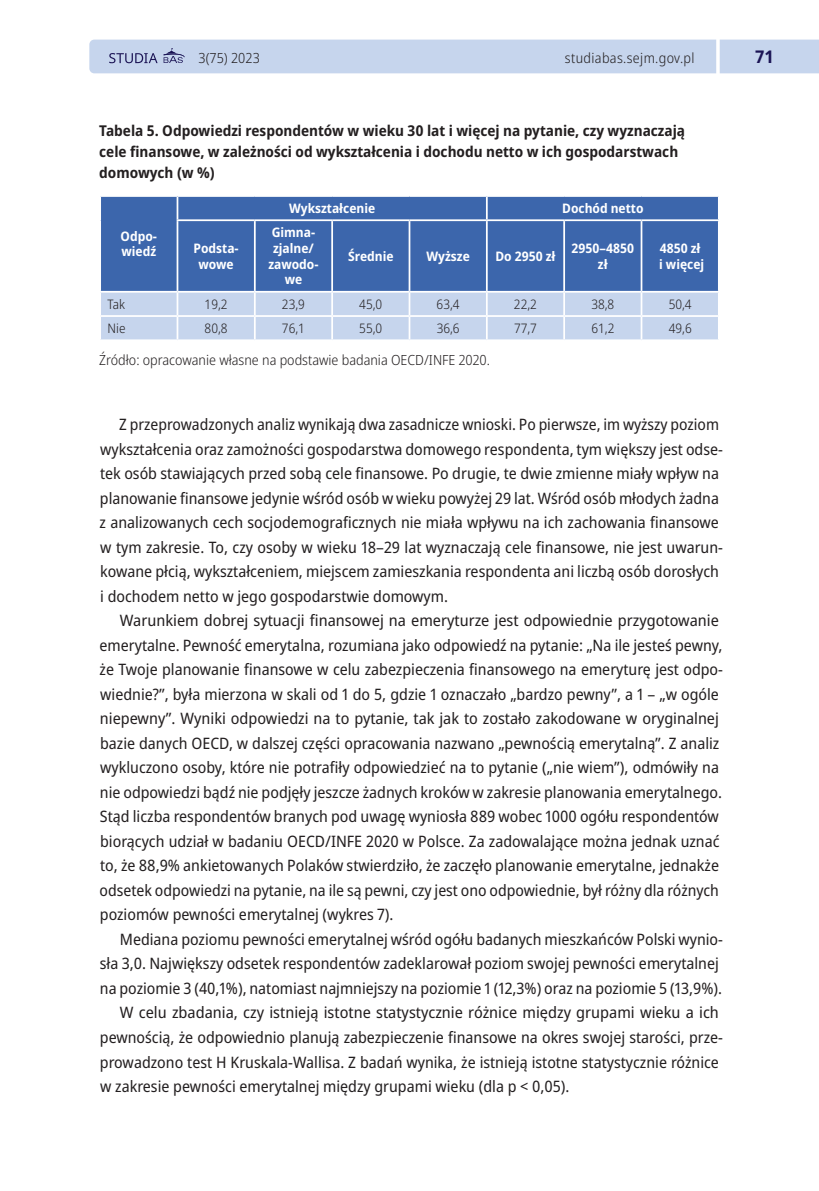
<style>
.page{position:relative;width:819px;height:1191px;background:#fff}
.page>*{position:absolute;margin:0;border:0;box-sizing:border-box;transform-origin:0 0}
.t1{font:700 semi-condensed 17.5px "Noto Sans";color:#1b1455}
.t2{font:semi-condensed 15.75px/24.5px "Noto Sans";color:#231f20}
.t3{font:700 semi-condensed 14.88px/21px "Noto Sans";color:#231f20}
.t4{font:300 semi-condensed 14px "Noto Sans";color:#231f20}
.t5{font:300 semi-condensed 14px "Noto Sans";letter-spacing:.025em;color:#231f20}
.t6{font:700 semi-condensed 13.12px/15.8px "Noto Sans";color:#fff;text-align:center}
.t7{font:300 semi-condensed 13.12px "Noto Sans";color:#231f20}
</style>
<div class="page">
<div style="left:89px;top:40px;width:730px;height:33px;background:#c6d5ed"></div>
<hr style="left:716px;top:0;width:3px;height:112px;background:#fff">
<div style="left:101px;top:197px;width:617px;height:94px;background:#3c66ac"></div>
<svg style="left:177px;top:197px;width:1px;height:22px"></svg>
<svg style="left:486px;top:197px;width:1px;height:22px"></svg>
<hr style="left:177px;top:219px;width:78px;height:2px;background:#fff">
<hr style="left:177px;top:221px;width:1px;height:70px;background:#fff">
<hr style="left:255px;top:219px;width:77px;height:2px;background:#fff">
<hr style="left:254px;top:221px;width:2px;height:70px;background:#fff">
<hr style="left:332px;top:219px;width:77px;height:2px;background:#fff">
<hr style="left:331px;top:221px;width:2px;height:70px;background:#fff">
<hr style="left:409px;top:219px;width:78px;height:2px;background:#fff">
<hr style="left:408px;top:221px;width:2px;height:70px;background:#fff">
<hr style="left:487px;top:219px;width:77px;height:2px;background:#fff">
<hr style="left:486px;top:221px;width:1px;height:70px;background:#fff">
<hr style="left:564px;top:219px;width:77px;height:2px;background:#fff">
<hr style="left:563px;top:221px;width:2px;height:70px;background:#fff">
<hr style="left:641px;top:219px;width:78px;height:2px;background:#fff">
<hr style="left:640px;top:221px;width:2px;height:70px;background:#fff">
<svg style="left:101px;top:293px;width:617px;height:46px;background:#c9d7ee"></svg>
<p class="t4" style="left:198px;top:48px;width:63px">3(75) 2023</p>
<p class="t5" style="left:565px;top:48px;width:131px">studiabas.sejm.gov.pl</p>
<p class="t1" style="left:755px;top:44px;width:20px">71</p>
<p class="t3" style="left:99px;top:120px;width:587px">Tabela 5. Odpowiedzi respondentów w wieku 30 lat i więcej na pytanie, czy wyznaczają cele finansowe, w zależności od wykształcenia i dochodu netto w ich gospodarstwach domowych (w %)</p>
<p class="t6" style="left:121px;top:228px;width:38px;text-align:left">Odpo&shy;wiedź</p>
<p class="t6" style="left:193px;top:240px;width:47px">Podsta&shy;wowe</p>
<p class="t6" style="left:289px;top:200px;width:88px">Wykształcenie</p>
<p class="t6" style="left:562px;top:200px;width:83px">Dochód netto</p>
<p class="t6" style="left:268px;top:225px;width:52px">Gimna&shy;zjalne/ zawodo&shy;we</p>
<p class="t6" style="left:348px;top:248px;width:47px">Średnie</p>
<p class="t6" style="left:426px;top:248px;width:45px">Wyższe</p>
<p class="t6" style="left:495px;top:248px;width:62px">Do 2950 zł</p>
<p class="t6" style="left:571px;top:240px;width:64px">2950–4850 zł</p>
<p class="t6" style="left:659px;top:240px;width:46px;text-align:left">4850 zł i więcej</p>
<p class="t7" style="left:108px;top:295px;width:19px">Tak</p>
<p class="t7" style="left:205px;top:295px;width:25px">19,2</p>
<p class="t7" style="left:282px;top:295px;width:25px">23,9</p>
<p class="t7" style="left:359px;top:295px;width:25px">45,0</p>
<p class="t7" style="left:436px;top:295px;width:25px">63,4</p>
<p class="t7" style="left:514px;top:295px;width:25px">22,2</p>
<p class="t7" style="left:591px;top:295px;width:25px">38,8</p>
<p class="t7" style="left:668px;top:295px;width:25px">50,4</p>
<p class="t7" style="left:108px;top:319px;width:20px">Nie</p>
<p class="t7" style="left:205px;top:319px;width:25px">80,8</p>
<p class="t7" style="left:282px;top:319px;width:25px">76,1</p>
<p class="t7" style="left:359px;top:319px;width:25px">55,0</p>
<p class="t7" style="left:436px;top:319px;width:25px">36,6</p>
<p class="t7" style="left:514px;top:319px;width:25px">77,7</p>
<p class="t7" style="left:591px;top:319px;width:25px">61,2</p>
<p class="t7" style="left:668px;top:319px;width:25px">49,6</p>
<p class="t4" style="left:99px;top:350px;width:392px">Źródło: opracowanie własne na podstawie badania OECD/INFE 2020.</p>
<p class="t2" style="left:100px;top:413px;width:625px;text-indent:20px">Z przeprowadzonych analiz wynikają dwa zasadnicze wnioski. Po pierwsze, im wyższy poziom wykształcenia oraz zamożności gospodarstwa domowego respondenta, tym większy jest odse&shy;tek osób stawiających przed sobą cele finansowe. Po drugie, te dwie zmienne miały wpływ na planowanie finansowe jedynie wśród osób w wieku powyżej 29 lat. Wśród osób młodych żadna z analizowanych cech socjodemograficznych nie miała wpływu na ich zachowania finansowe w tym zakresie. To, czy osoby w wieku 18–29 lat wyznaczają cele finansowe, nie jest uwarun&shy;kowane płcią, wykształceniem, miejscem zamieszkania respondenta ani liczbą osób dorosłych i dochodem netto w jego gospodarstwie domowym.</p>
<p class="t2" style="left:100px;top:609px;width:625px;text-indent:20px">Warunkiem dobrej sytuacji finansowej na emeryturze jest odpowiednie przygotowanie emerytalne. Pewność emerytalna, rozumiana jako odpowiedź na pytanie: „Na ile jesteś pewny, że Twoje planowanie finansowe w celu zabezpieczenia finansowego na emeryturę jest odpo&shy;wiednie?”, była mierzona w skali od 1 do 5, gdzie 1 oznaczało „bardzo pewny”, a 1 – „w ogóle niepewny”. Wyniki odpowiedzi na to pytanie, tak jak to zostało zakodowane w oryginalnej bazie danych OECD, w dalszej części opracowania nazwano „pewnością emerytalną”. Z analiz wykluczono osoby, które nie potrafiły odpowiedzieć na to pytanie („nie wiem”), odmówiły na nie odpowiedzi bądź nie podjęły jeszcze żadnych kroków w zakresie planowania emerytalnego.<br>Stąd liczba respondentów branych pod uwagę wyniosła 889 wobec 1000 ogółu respondentów biorących udział w badaniu OECD/INFE 2020 w Polsce. Za zadowalające można jednak uznać to, że 88,9% ankietowanych Polaków stwierdziło, że zaczęło planowanie emerytalne, jednakże odsetek odpowiedzi na pytanie, na ile są pewni, czy jest ono odpowiednie, był różny dla różnych poziomów pewności emerytalnej (wykres 7).</p>
<p class="t2" style="left:120px;top:927px;width:604px">Mediana poziomu pewności emerytalnej wśród ogółu badanych mieszkańców Polski wynio-</p>
<p class="t2" style="left:100px;top:952px;width:620px">sła 3,0. Największy odsetek respondentów zadeklarował poziom swojej pewności emerytalnej</p>
<p class="t2" style="left:100px;top:976px;width:623px">na poziomie 3 (40,1%), natomiast najmniejszy na poziomie 1 (12,3%) oraz na poziomie 5 (13,9%).</p>
<p class="t2" style="left:120px;top:1001px;width:600px">W celu zbadania, czy istnieją istotne statystycznie różnice między grupami wieku a ich</p>
<p class="t2" style="left:100px;top:1025px;width:624px">pewnością, że odpowiednio planują zabezpieczenie finansowe na okres swojej starości, prze-</p>
<p class="t2" style="left:100px;top:1050px;width:620px">prowadzono test H Kruskala-Wallisa. Z badań wynika, że istnieją istotne statystycznie różnice</p>
<p class="t2" style="left:100px;top:1074px;width:470px">w zakresie pewności emerytalnej między grupami wieku (dla p &lt; 0,05).</p>
</div>
